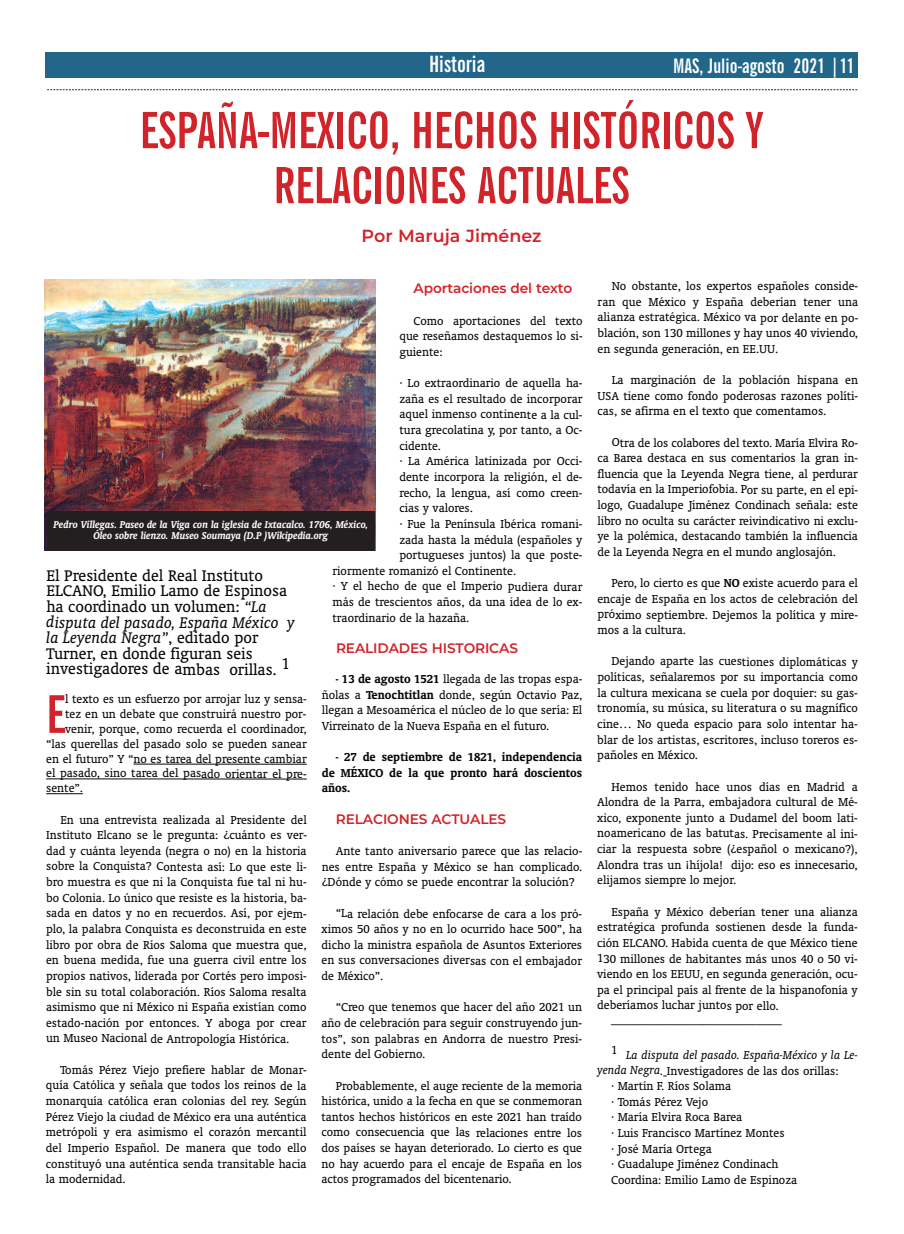
<style>
.page{position:relative;width:904px;height:1234px;background:#fff}
.page>*{position:absolute;margin:0;border:0;box-sizing:border-box;transform-origin:0 0}
.t1{font:700 extra-condensed 52px "News Gothic BT";color:#d1232a}
.t2{font:700 extra-condensed 50px/55px "News Gothic BT";color:#d1232a;text-align:center}
.t3{font:700 extra-condensed 22.5px "News Gothic BT";color:#fff}
.t4{font:700 extra-condensed 20px "News Gothic BT";color:#fff}
.t5{font:17.5px/15.6px "Oranda BT";color:#080505}
.t6{font:600 17.5px "Montserrat";color:#d1232a}
.t7{font:600 13.75px "Montserrat";letter-spacing:-.01em;color:#d1232a}
.t8{font:13.12px/15.6px "Oranda BT";color:#080505;text-align:justify}
.t9{font:700 13.12px/15.6px "Oranda BT";color:#080505;text-align:justify}
.t10{font:italic 13.12px "Oranda BT";color:#080505}
.t11{font:italic 700 11.25px/11.2px "Oranda BT";color:#fff;text-align:center}
.s1{font-weight:700}
.s2{font-style:italic}
</style>
<div class="page">
<svg style="left:47px;top:89px;width:810px;height:1px"></svg>
<div style="left:45px;top:52px;width:812px;height:25px;background:#22678a"></div>
<hr style="left:133px;top:763px;width:174px;height:1px;background:#080505">
<hr style="left:46px;top:778px;width:257px;height:1px;background:#080505">
<hr style="left:46px;top:793px;width:37px;height:1px;background:#080505">
<img style="left:44px;top:280px;width:332px;height:270px">
<div style="left:47px;top:511px;width:328px;height:39px;background:#231f20"></div>
<h3 class="t3" style="left:429px;top:51px;width:58px">Historia</h3>
<h3 class="t4" style="left:673px;top:55px;width:183px">MAS, Julio-agosto 2021 |11</h3>
<h2 class="t2" style="left:140px;top:103px;width:625px">ESPAÑA-MEXICO, HECHOS HISTÓRICOS Y<br>RELACIONES ACTUALES</h2>
<h3 class="t6" style="left:361px;top:223px;width:182px">Por Maruja Jiménez</h3>
<p class="t7" style="left:413px;top:279px;width:160px">Aportaciones del texto</p>
<p class="t8" style="left:399px;top:312px;width:185px;text-indent:14px">Como aportaciones del texto que reseñamos destaquemos lo si&shy;guiente:</p>
<p class="t8" style="left:399px;top:375px;width:185px">· lo extraordinario de aquella ha-</p>
<p class="t8" style="left:399px;top:390px;width:185px">zaña es el resultado de incorporar</p>
<p class="t8" style="left:399px;top:406px;width:185px">aquel inmenso continente a la cul-</p>
<p class="t8" style="left:399px;top:421px;width:185px">tura grecolatina y, por tanto, a oc-</p>
<p class="t8" style="left:399px;top:437px;width:43px">cidente.</p>
<p class="t8" style="left:399px;top:453px;width:184px">· la América latinizada por occi-</p>
<p class="t8" style="left:399px;top:468px;width:184px">dente incorpora la religión, el de-</p>
<p class="t8" style="left:399px;top:484px;width:184px">recho, la lengua, así como creen-</p>
<p class="t8" style="left:399px;top:500px;width:75px">cias y valores.</p>
<p class="t8" style="left:399px;top:515px;width:184px">· Fue la Península ibérica romani-</p>
<p class="t8" style="left:399px;top:531px;width:184px">zada hasta la médula (españoles y</p>
<p class="t8" style="left:399px;top:546px;width:184px">portugueses juntos) la que poste-</p>
<p class="t8" style="left:332px;top:562px;width:185px">riormente romanizó el Continente.</p>
<p class="t8" style="left:332px;top:578px;width:251px">· Y el hecho de que el imperio pudiera durar</p>
<p class="t8" style="left:332px;top:593px;width:251px">más de trescientos años, da una idea de lo ex-</p>
<p class="t8" style="left:332px;top:609px;width:138px">traordinario de la hazaña.</p>
<p class="t7" style="left:336px;top:638px;width:183px">REALIDADES HISTORICAS</p>
<p class="t8" style="left:322px;top:670px;width:262px;text-indent:14px"><span class="s1">- 13 de agosto 1521</span> llegada de las tropas espa&shy;ñolas a <span class="s1">Tenochtitlan</span> donde, según octavio Paz, llegan a Mesoamérica el núcleo de lo que sería: El Virreinato de la Nueva España en el futuro.</p>
<p class="t9" style="left:322px;top:748px;width:262px;text-indent:14px">- 27 de septiembre de 1821, independencia de MÉXICO de la que pronto hará doscientos años.</p>
<p class="t7" style="left:336px;top:808px;width:172px">RELACIONES ACTUALES</p>
<p class="t8" style="left:322px;top:842px;width:262px;text-indent:14px">Ante tanto aniversario parece que las relacio&shy;nes entre España y México se han complicado. ¿Dónde y cómo se puede encontrar la solución?</p>
<p class="t8" style="left:321px;top:905px;width:262px;text-indent:14px">“la relación debe enfocarse de cara a los pró&shy;ximos 50 años y no en lo ocurrido hace 500”, ha dicho la ministra española de Asuntos Exteriores en sus conversaciones diversas con el embajador de México”.</p>
<p class="t8" style="left:321px;top:998px;width:262px;text-indent:14px">“Creo que tenemos que hacer del año 2021 un año de celebración para seguir construyendo jun&shy;tos”, son palabras en Andorra de nuestro Presi&shy;dente del gobierno.</p>
<p class="t8" style="left:321px;top:1076px;width:262px;text-indent:14px">Probablemente, el auge reciente de la memoria histórica, unido a la fecha en que se conmemoran tantos hechos históricos en este 2021 han traído como consecuencia que las relaciones entre los dos países se hayan deteriorado. lo cierto es que no hay acuerdo para el encaje de España en los actos programados del bicentenario.</p>
<p class="t11" style="left:54px;top:518px;width:316px">Pedro Villegas. Paseo de la Viga con la iglesia de Ixtacalco. 1706, México,<br>Óleo sobre lienzo. Museo Soumaya (D.P )Wikipedia.org</p>
<h3 class="t5" style="left:46px;top:566px;width:250px">El Presidente del Real instituto<br>ElCANo, Emilio lamo de Espinosa ha coordinado un volumen: <span class="s2">“La disputa del pasado, España México y la Leyenda Negra”</span>, editado por turner, en donde figuran seis investigadores de ambas orillas. 1</h3>
<h1 class="t1" style="left:46px;top:684px;width:21px">E</h1>
<p class="t8" style="left:65px;top:690px;width:243px">l texto es un esfuerzo por arrojar luz y sensa-</p>
<p class="t8" style="left:65px;top:705px;width:243px">tez en un debate que construirá nuestro por-</p>
<p class="t8" style="left:65px;top:720px;width:243px">venir, porque, como recuerda el coordinador,</p>
<p class="t8" style="left:46px;top:735px;width:262px">“las querellas del pasado solo se pueden sanear</p>
<p class="t8" style="left:46px;top:750px;width:262px">en el futuro” Y “no es tarea del presente cambiar</p>
<p class="t8" style="left:46px;top:765px;width:262px">el pasado, sino tarea del pasado orientar el pre-</p>
<p class="t8" style="left:46px;top:779px;width:38px">sente”.</p>
<p class="t8" style="left:46px;top:811px;width:262px;text-indent:14px">En una entrevista realizada al Presidente del instituto Elcano se le pregunta: ¿cuánto es ver&shy;dad y cuánta leyenda (negra o no) en la historia sobre la Conquista? Contesta así: lo que este li&shy;bro muestra es que ni la Conquista fue tal ni hu&shy;bo Colonia. lo único que resiste es la historia, ba&shy;sada en datos y no en recuerdos. Así, por ejem&shy;plo, la palabra Conquista es deconstruida en este libro por obra de Ríos Saloma que muestra que, en buena medida, fue una guerra civil entre los propios nativos, liderada por Cortés pero imposi&shy;ble sin su total colaboración. Ríos Saloma resalta asimismo que ni México ni España existían como estado-nación por entonces. Y aboga por crear un Museo Nacional de Antropología Histórica.</p>
<p class="t8" style="left:46px;top:1061px;width:262px;text-indent:14px">tomás Pérez Viejo prefiere hablar de Monar&shy;quía Católica y señala que todos los reinos de la monarquía católica eran colonias del rey. Según Pérez Viejo la ciudad de México era una auténtica metrópoli y era asimismo el corazón mercantil del imperio Español. De manera que todo ello constituyó una auténtica senda transitable hacia la modernidad.</p>
<p class="t8" style="left:597px;top:278px;width:262px;text-indent:14px">No obstante, los expertos españoles conside&shy;ran que México y España deberían tener una alianza estratégica. México va por delante en po&shy;blación, son 130 millones y hay unos 40 viviendo, en segunda generación, en EE.uu.</p>
<p class="t8" style="left:597px;top:371px;width:262px;text-indent:14px">la marginación de la población hispana en uSA tiene como fondo poderosas razones políti&shy;cas, se afirma en el texto que comentamos.</p>
<p class="t8" style="left:597px;top:434px;width:262px;text-indent:14px">otra de los colabores del texto. María Elvira Ro&shy;ca barea destaca en sus comentarios la gran in&shy;fluencia que la leyenda Negra tiene, al perdurar todavía en la imperiofobia. Por su parte, en el epi&shy;logo, guadalupe Jiménez Condinach señala: este libro no oculta su carácter reivindicativo ni exclu&shy;ye la polémica, destacando también la influencia de la leyenda Negra en el mundo anglosajón.</p>
<p class="t8" style="left:597px;top:575px;width:262px;text-indent:14px">Pero, lo cierto es que <span class="s1">NO</span> existe acuerdo para el encaje de España en los actos de celebración del próximo septiembre. Dejemos la política y mire&shy;mos a la cultura.</p>
<p class="t8" style="left:597px;top:653px;width:262px;text-indent:14px">Dejando aparte las cuestiones diplomáticas y políticas, señalaremos por su importancia como la cultura mexicana se cuela por doquier: su gas&shy;tronomía, su música, su literatura o su magnífico cine… No queda espacio para solo intentar ha&shy;blar de los artistas, escritores, incluso toreros es&shy;pañoles en México.</p>
<p class="t8" style="left:597px;top:778px;width:262px;text-indent:14px">Hemos tenido hace unos días en Madrid a Alondra de la Parra, embajadora cultural de Mé&shy;xico, exponente junto a Dudamel del boom lati&shy;noamericano de las batutas. Precisamente al ini&shy;ciar la respuesta sobre (¿español o mexicano?), Alondra tras un ¡híjola! dijo: eso es innecesario, elijamos siempre lo mejor.</p>
<p class="t8" style="left:597px;top:903px;width:262px;text-indent:14px">España y México deberían tener una alianza estratégica profunda sostienen desde la funda&shy;ción ElCANo. Habida cuenta de que México tiene 130 millones de habitantes más unos 40 o 50 vi&shy;viendo en los EEuu, en segunda generación, ocu&shy;pa el principal país al frente de la hispanofonía y deberíamos luchar juntos por ello.</p>
<p class="t8" style="left:611px;top:1014px;width:172px">—————————————</p>
<p class="t10" style="left:611px;top:1046px;width:248px"><sup>1</sup> La disputa del pasado. España-México y la Le-</p>
<p class="t8" style="left:597px;top:1061px;width:243px"><span class="s2">yenda Negra.</span> investigadores de las dos orillas:</p>
<p class="t8" style="left:611px;top:1077px;width:121px">· Martín F. Ríos Solama</p>
<p class="t8" style="left:611px;top:1093px;width:98px">· tomás Pérez Vejo</p>
<p class="t8" style="left:611px;top:1108px;width:132px">· María Elvira Roca barea</p>
<p class="t8" style="left:611px;top:1124px;width:175px">· luis Francisco Martínez Montes</p>
<p class="t8" style="left:611px;top:1139px;width:102px">· José María ortega</p>
<p class="t8" style="left:611px;top:1155px;width:169px">· guadalupe Jiménez Condinach</p>
<p class="t8" style="left:611px;top:1171px;width:188px">Coordina: Emilio lamo de Espinoza</p>
</div>
